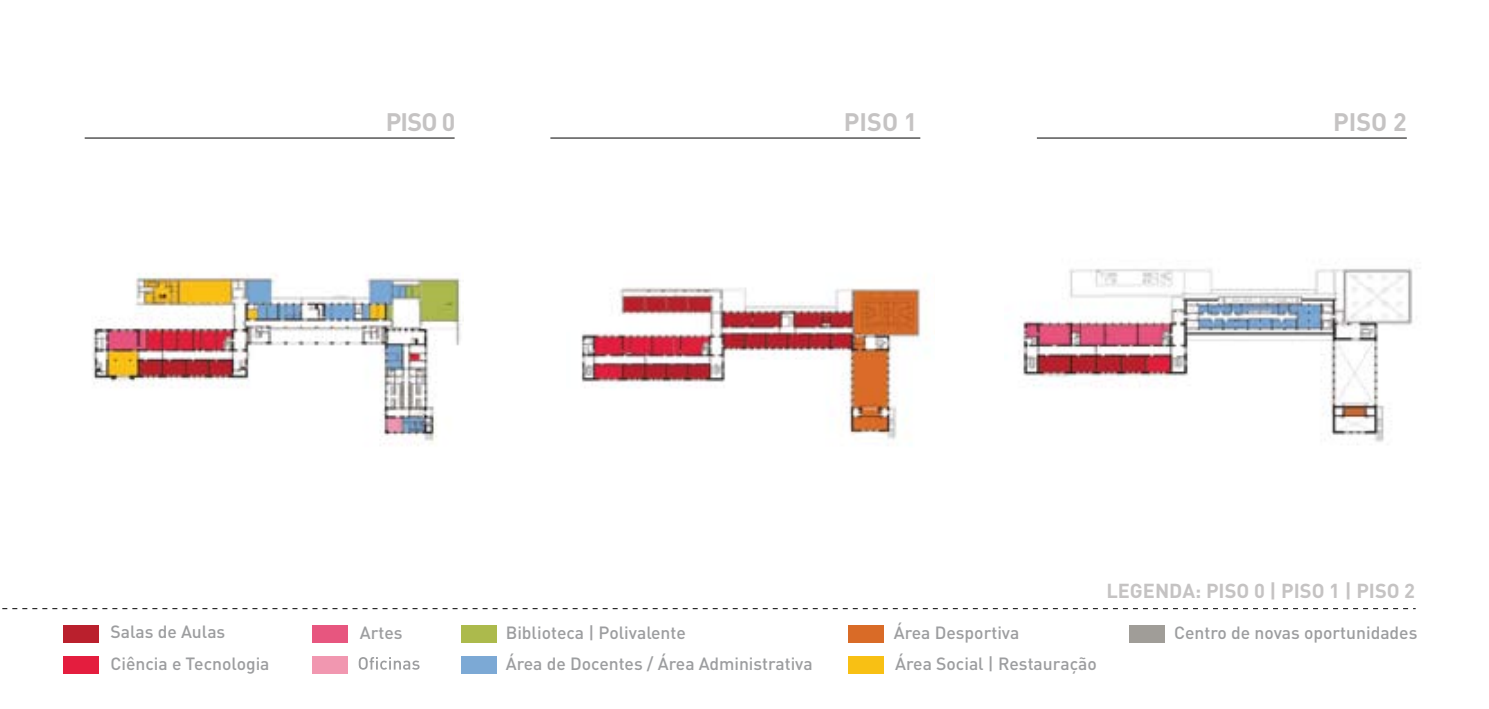
<style>
.page{position:relative;width:1489px;height:709px;background:#fff}
.page>*{position:absolute;margin:0;border:0;box-sizing:border-box;transform-origin:0 0}
.t1{font:700 25px "DIN";color:#c5c3c3}
.t2{font:700 20px "DIN";color:#c5c3c3}
.t3{font:500 17.5px "DIN";color:#9c9d9f}
</style>
<div class="page">
<svg style="left:2px;top:608px;width:1413px;height:1px"></svg>
<hr style="left:1036px;top:138px;width:370px;height:1px;background:#000">
<hr style="left:550px;top:138px;width:370px;height:1px;background:#000">
<hr style="left:85px;top:138px;width:369px;height:1px;background:#000">
<div style="left:63px;top:624px;width:36px;height:18px;background:#ba202d"></div>
<div style="left:461px;top:625px;width:35px;height:17px;background:#acba4c"></div>
<div style="left:312px;top:624px;width:36px;height:18px;background:#e7567f"></div>
<div style="left:63px;top:655px;width:36px;height:18px;background:#e41d3e"></div>
<div style="left:461px;top:656px;width:35px;height:18px;background:#7ca9d5"></div>
<div style="left:1128px;top:625px;width:36px;height:17px;background:#a09d98"></div>
<svg style="left:359px;top:657px;width:60px;height:12px"></svg>
<div style="left:312px;top:655px;width:36px;height:18px;background:#f197b0"></div>
<div style="left:848px;top:624px;width:36px;height:18px;background:#d96b27"></div>
<div style="left:848px;top:656px;width:35px;height:18px;background:#f8c014"></div>
<img style="left:92px;top:273px;width:371px;height:173px">
<img style="left:581px;top:287px;width:340px;height:153px">
<img style="left:1018px;top:268px;width:395px;height:177px">
<h1 class="t1" style="left:385px;top:105px;width:71px">PISO 0</h1>
<h1 class="t1" style="left:843px;top:105px;width:75px">PISO 1</h1>
<h1 class="t1" style="left:1332px;top:105px;width:75px">PISO 2</h1>
<p class="t3" style="left:110px;top:620px;width:116px">Salas de Aulas</p>
<p class="t3" style="left:360px;top:621px;width:44px">Artes</p>
<p class="t3" style="left:505px;top:621px;width:182px">Biblioteca | Polivalente</p>
<p class="t3" style="left:110px;top:652px;width:161px">Ciência e Tecnologia</p>
<p class="t3" style="left:505px;top:652px;width:308px">Área de Docentes / Área Administrativa</p>
<p class="t2" style="left:1106px;top:578px;width:310px">LEGENDA: PISO 0 | PISO 1 | PISO 2</p>
<p class="t3" style="left:893px;top:621px;width:127px">Área Desportiva</p>
<p class="t3" style="left:1173px;top:621px;width:245px">Centro de novas oportunidades</p>
<p class="t3" style="left:895px;top:652px;width:203px">Área Social | Restauração</p>
</div>
